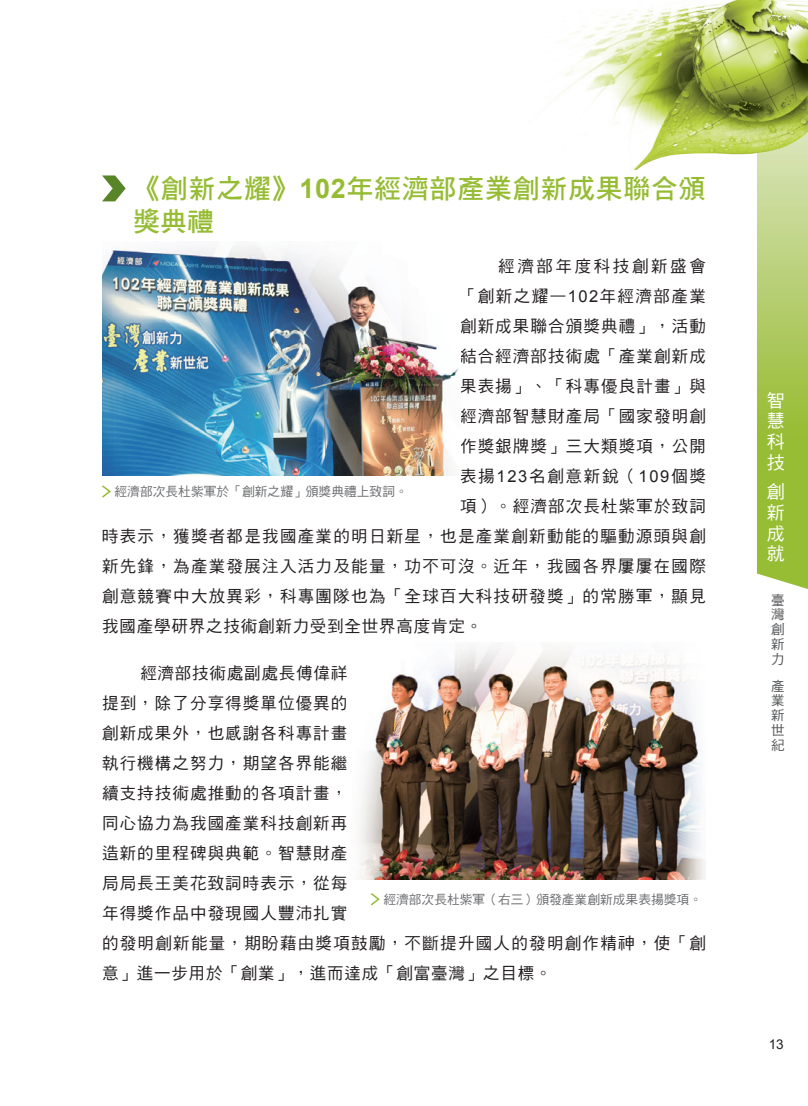
<style>
.page{position:relative;width:808px;height:1106px;background:#fff}
.page>*{position:absolute;margin:0;border:0;box-sizing:border-box;transform-origin:0 0}
.t1{font:27px/33px "DF Hei Std W7";letter-spacing:.025em;color:#96bc33}
.t2{font:18px/20.7px "DF Hei Std W5";color:#fff;text-align:justify}
.t3{font:16.5px/30px "DF Hei Std W5";letter-spacing:.07em;color:#231f20}
.t4{font:16.5px "DF Hei Std W5";letter-spacing:.05em;color:#231f20}
.t5{font:16.5px "DF Hei Std W5";letter-spacing:.105em;color:#231f20}
.t6{font:16.5px "DF Hei Std W5";letter-spacing:.09em;color:#231f20}
.t7{font:16.5px "DF Hei Std W5";letter-spacing:.16em;color:#231f20}
.t8{font:13.5px/14.9px "DF Hei Std W5";color:#57585a;text-align:justify}
.t9{font:13.5px "Arial";color:#231f20}
.t10{font:12.75px "DF Hei Std W5";color:#6c6d70}
.s1{font-family:"Arial";font-weight:700}
.s2{font-family:"Arial"}
</style>
<div class="page">
<svg style="left:757px;top:174px;width:51px;height:415px;background:#aac85b"></svg>
<img style="left:550px;top:0;width:258px;height:174px">
<svg style="left:102px;top:175px;width:24px;height:26px"></svg>
<img style="left:102px;top:245px;width:357px;height:230px">
<svg style="left:102px;top:485px;width:9px;height:13px"></svg>
<img style="left:359px;top:647px;width:347px;height:232px">
<svg style="left:371px;top:893px;width:9px;height:13px"></svg>
<p class="t1" style="left:133px;top:171px;width:574px">《創新之耀》<span class="s1">102</span>年經濟部產業創新成果聯合頒獎典禮</p>
<p class="t7" style="left:498px;top:257px;width:209px">經濟部年度科技創新盛會</p>
<p class="t6" style="left:460px;top:287px;width:247px">「創新之耀—<span class="s2">102</span>年經濟部產業</p>
<p class="t3" style="left:460px;top:310px;width:247px">創新成果聯合頒獎典禮」，活動</p>
<p class="t3" style="left:460px;top:340px;width:247px">結合經濟部技術處「產業創新成</p>
<p class="t3" style="left:460px;top:370px;width:247px">果表揚」、「科專優良計畫」與</p>
<p class="t3" style="left:460px;top:400px;width:247px">經濟部智慧財產局「國家發明創</p>
<p class="t3" style="left:460px;top:430px;width:247px">作獎銀牌獎」三大類獎項，公開</p>
<p class="t5" style="left:460px;top:467px;width:247px">表揚<span class="s2">123</span>名創意新銳（<span class="s2">109</span>個獎</p>
<p class="t3" style="left:460px;top:490px;width:247px">項）。經濟部次長杜紫軍於致詞</p>
<p class="t3" style="left:102px;top:520px;width:605px">時表示，獲獎者都是我國產業的明日新星，也是產業創新動能的驅動源頭與創</p>
<p class="t3" style="left:102px;top:550px;width:605px">新先鋒，為產業發展注入活力及能量，功不可沒。近年，我國各界屢屢在國際</p>
<p class="t3" style="left:102px;top:580px;width:605px">創意競賽中大放異彩，科專團隊也為「全球百大科技研發獎」的常勝軍，顯見</p>
<p class="t4" style="left:102px;top:617px;width:382px">我國產學研界之技術創新力受到全世界高度肯定。</p>
<p class="t3" style="left:102px;top:657px;width:605px;text-indent:38px">經濟部技術處副處長傅偉祥<br>提到，除了分享得獎單位優異的<br>創新成果外，也感謝各科專計畫<br>執行機構之努力，期望各界能繼<br>續支持技術處推動的各項計畫，<br>同心協力為我國產業科技創新再<br>造新的里程碑與典範。智慧財產<br>局局長王美花致詞時表示，從每<br>年得獎作品中發現國人豐沛扎實<br>的發明創新能量，期盼藉由獎項鼓勵，不斷提升國人的發明創作精神，使「創意」進一步用於「創業」，進而達成「創富臺灣」之目標。</p>
<p class="t10" style="left:115px;top:484px;width:295px">經濟部次長杜紫軍於「創新之耀」頒獎典禮上致詞。</p>
<p class="t10" style="left:383px;top:892px;width:320px">經濟部次長杜紫軍（右三）頒發產業創新成果表揚獎項。</p>
<p class="t2" style="left:767px;top:389px;width:19px">智慧科技</p>
<p class="t2" style="left:767px;top:481px;width:19px">創新成就</p>
<p class="t8" style="left:771px;top:592px;width:15px">臺灣創新力</p>
<p class="t8" style="left:771px;top:678px;width:15px">產業新世紀</p>
<p class="t9" style="left:769px;top:1036px;width:17px">13</p>
</div>
